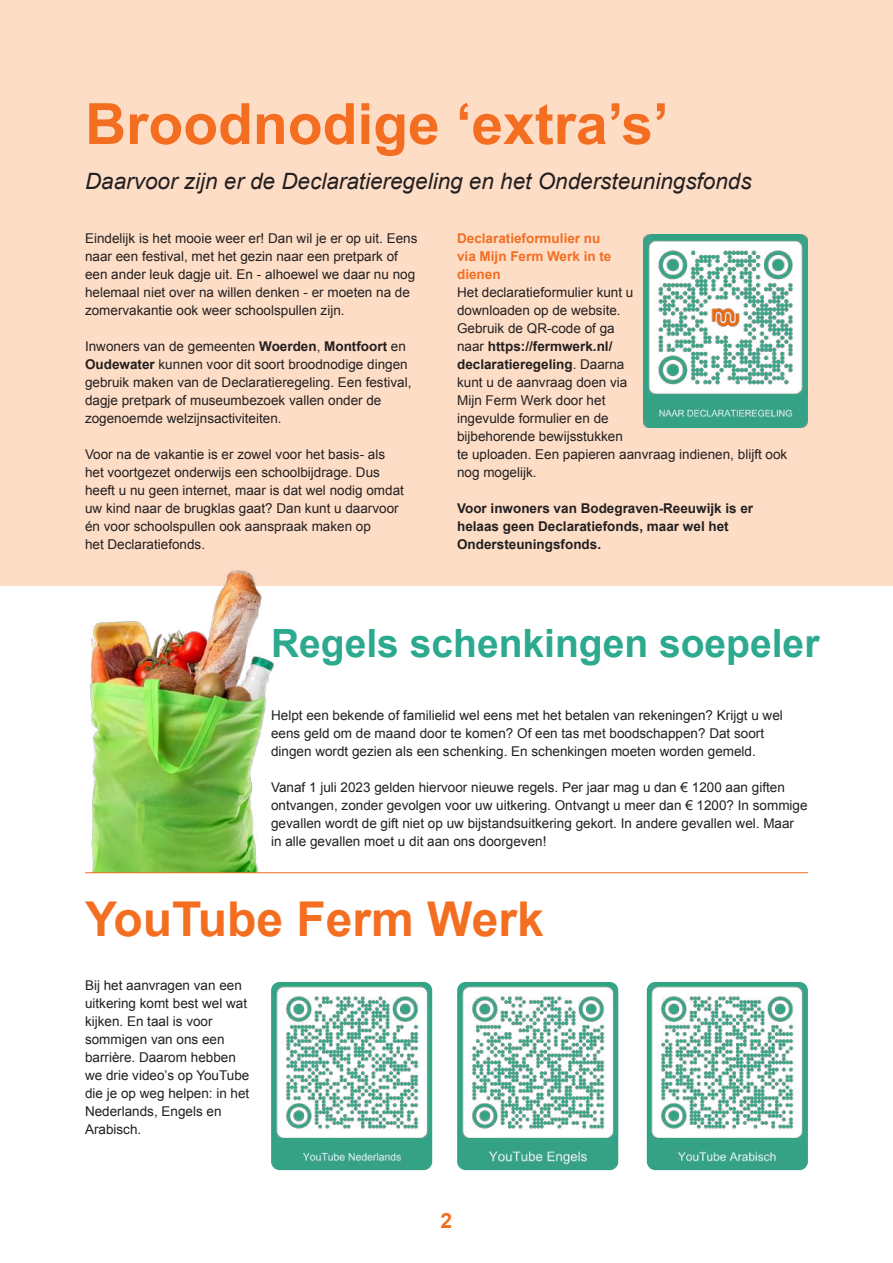
<style>
.page{position:relative;width:893px;height:1263px;background:#fff}
.page>*{position:absolute;margin:0;border:0;box-sizing:border-box;transform-origin:0 0}
.t1{font:700 57px "Arial";color:#f36e21}
.t2{font:700 48px "Arial";color:#f36e21}
.t3{font:700 39px "Arial";color:#2ca98f}
.t4{font:italic 22.5px "Arial";color:#231f20}
.t5{font:700 21px "Arial";color:#f36e21}
.t6{font:13.5px/18px "Arial";color:#231f20}
.t7{font:700 13.5px/18px "Arial";color:#231f20}
.t8{font:700 13.5px/18px "Arial";color:#f36e21}
.s1{font-weight:700}
</style>
<div class="page">
<div style="left:0;top:0;width:893px;height:585px;background:#fdddc6"></div>
<img style="left:9px;top:569px;width:343px;height:303px">
<hr style="left:85px;top:872px;width:723px;height:1px;background:#f36e21">
<img style="left:271px;top:982px;width:161px;height:188px">
<img style="left:457px;top:982px;width:161px;height:188px">
<img style="left:647px;top:982px;width:161px;height:188px">
<img style="left:643px;top:234px;width:165px;height:193px">
<h1 class="t1" style="left:85px;top:86px;width:585px">Broodnodige ‘extra’s’</h1>
<h3 class="t4" style="left:85px;top:167px;width:668px">Daarvoor zijn er de Declaratieregeling en het Ondersteuningsfonds</h3>
<p class="t6" style="left:85px;top:229px;width:334px">Eindelijk is het mooie weer er! Dan wil je er op uit. Eens naar een festival, met het gezin naar een pretpark of een ander leuk dagje uit. En - alhoewel we daar nu nog helemaal niet over na willen denken - er moeten na de zomervakantie ook weer schoolspullen zijn.</p>
<p class="t6" style="left:85px;top:337px;width:328px">Inwoners van de gemeenten <span class="s1">Woerden</span>, <span class="s1">Montfoort</span> en <span class="s1">Oudewater</span> kunnen voor dit soort broodnodige dingen gebruik maken van de Declaratieregeling. Een festival, dagje pretpark of museumbezoek vallen onder de zogenoemde welzijnsactiviteiten.</p>
<p class="t6" style="left:85px;top:445px;width:320px">Voor na de vakantie is er zowel voor het basis- als het voortgezet onderwijs een schoolbijdrage. Dus heeft u nu geen internet, maar is dat wel nodig omdat uw kind naar de brugklas gaat? Dan kunt u daarvoor én voor schoolspullen ook aanspraak maken op<br>het Declaratiefonds.</p>
<p class="t8" style="left:457px;top:230px;width:156px">Declaratieformulier nu via Mijn Ferm Werk in te dienen</p>
<p class="t6" style="left:457px;top:283px;width:332px">Het declaratieformulier kunt u<br>downloaden op de website.<br>Gebruik de QR-code of ga<br>naar <span class="s1">https://fermwerk.nl/<br>declaratieregeling</span>. Daarna<br>kunt u de aanvraag doen via<br>Mijn Ferm Werk door het<br>ingevulde formulier en de<br>bijbehorende bewijsstukken<br>te uploaden. Een papieren aanvraag indienen, blijft ook nog mogelijk.</p>
<p class="t7" style="left:457px;top:500px;width:298px">Voor inwoners van Bodegraven-Reeuwijk is er helaas geen Declaratiefonds, maar wel het<br>Ondersteuningsfonds.</p>
<h3 class="t3" style="left:271px;top:618px;width:550px">Regels schenkingen soepeler</h3>
<p class="t6" style="left:271px;top:706px;width:513px">Helpt een bekende of familielid wel eens met het betalen van rekeningen? Krijgt u wel eens geld om de maand door te komen? Of een tas met boodschappen? Dat soort dingen wordt gezien als een schenking. En schenkingen moeten worden gemeld.</p>
<p class="t6" style="left:271px;top:778px;width:538px">Vanaf 1 juli 2023 gelden hiervoor nieuwe regels. Per jaar mag u dan € 1200 aan giften ontvangen, zonder gevolgen voor uw uitkering. Ontvangt u meer dan € 1200? In sommige gevallen wordt de gift niet op uw bijstandsuitkering gekort. In andere gevallen wel. Maar in alle gevallen moet u dit aan ons doorgeven!</p>
<h2 class="t2" style="left:85px;top:888px;width:460px">YouTube Ferm Werk</h2>
<p class="t6" style="left:85px;top:976px;width:166px">Bij het aanvragen van een uitkering komt best wel wat kijken. En taal is voor sommigen van ons een barrière. Daarom hebben we drie video’s op YouTube die je op weg helpen: in het<br>Nederlands, Engels en<br>Arabisch.</p>
<h3 class="t5" style="left:440px;top:1207px;width:13px">2</h3>
</div>
